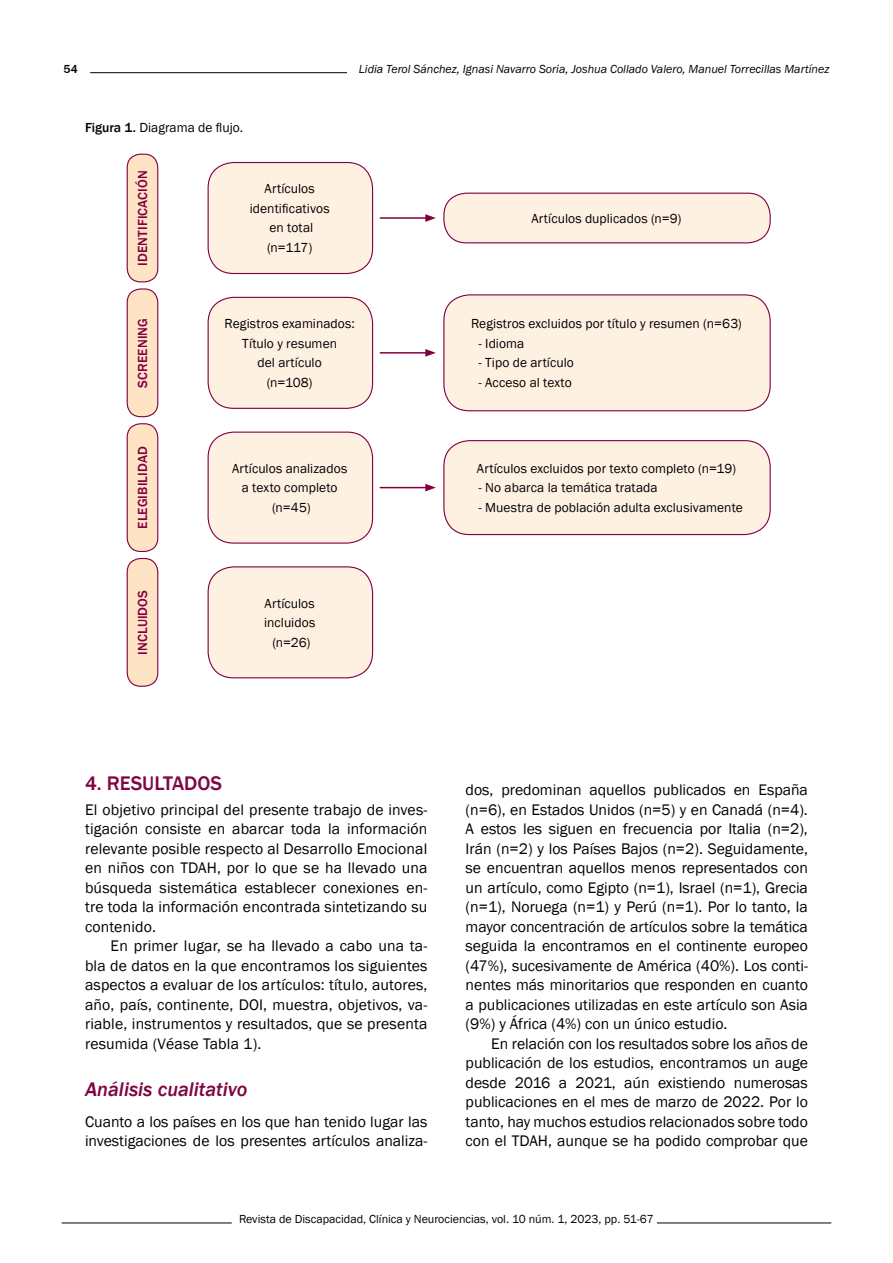
<style>
.page{position:relative;width:893px;height:1263px;background:#fff}
.page>*{position:absolute;margin:0;border:0;box-sizing:border-box;transform-origin:0 0}
.t1{font:italic 500 20.25px "Franklin Gothic";color:#7f0640}
.t2{font:500 20.25px "Franklin Gothic";color:#7f0640}
.t3{font:15.75px/19.5px "Franklin Gothic";color:#000;text-align:justify}
.t4{font:13.5px/19.5px "Franklin Gothic";letter-spacing:.005em;color:#000;text-align:center}
.t5{font:500 13.5px "Franklin Gothic";letter-spacing:.01em;color:#800040}
.t6{font:italic 12px "Franklin Gothic";color:#000}
.t7{font:12px "Franklin Gothic";color:#000}
.t8{font:500 12px "Franklin Gothic";color:#000}
.s1{font-weight:500}
</style>
<div class="page">
<div style="left:127px;top:154px;width:31px;height:128px;background:#fee3c5;border-radius:13px"></div>
<div style="left:127px;top:154px;width:31px;height:128px;border:1px solid #800040;border-radius:13px"></div>
<div style="left:127px;top:289px;width:31px;height:128px;background:#fee3c5;border-radius:13px"></div>
<div style="left:127px;top:288px;width:31px;height:129px;border:1px solid #800040;border-radius:13px"></div>
<div style="left:127px;top:424px;width:31px;height:127px;background:#fee3c5;border-radius:13px"></div>
<div style="left:127px;top:423px;width:31px;height:129px;border:1px solid #800040;border-radius:13px"></div>
<div style="left:127px;top:558px;width:31px;height:128px;background:#fee3c5;border-radius:13px"></div>
<div style="left:127px;top:558px;width:31px;height:129px;border:1px solid #800040;border-radius:13px"></div>
<hr style="left:380px;top:217px;width:48px;height:2px;background:#800040">
<svg style="left:425px;top:214px;width:11px;height:8px"></svg>
<hr style="left:380px;top:352px;width:48px;height:2px;background:#800040">
<svg style="left:425px;top:349px;width:11px;height:8px"></svg>
<hr style="left:380px;top:487px;width:48px;height:1px;background:#800040">
<svg style="left:425px;top:484px;width:11px;height:7px"></svg>
<div style="left:208px;top:163px;width:165px;height:110px;background:#fff1e2;border-radius:26px"></div>
<div style="left:208px;top:162px;width:165px;height:112px;border:1px solid #800040;border-radius:26px"></div>
<div style="left:444px;top:193px;width:326px;height:50px;background:#fff1e2;border-radius:22px"></div>
<div style="left:443px;top:193px;width:328px;height:50px;border:1px solid #800040;border-radius:22px"></div>
<div style="left:208px;top:297px;width:165px;height:111px;background:#fff1e2;border-radius:26px"></div>
<div style="left:208px;top:297px;width:165px;height:112px;border:1px solid #800040;border-radius:26px"></div>
<div style="left:444px;top:295px;width:326px;height:116px;background:#fff1e2;border-radius:26px"></div>
<div style="left:443px;top:294px;width:328px;height:117px;border:1px solid #800040;border-radius:26px"></div>
<div style="left:208px;top:432px;width:165px;height:111px;background:#fff1e2;border-radius:26px"></div>
<div style="left:208px;top:432px;width:165px;height:112px;border:1px solid #800040;border-radius:26px"></div>
<div style="left:444px;top:441px;width:326px;height:94px;background:#fff1e2;border-radius:26px"></div>
<div style="left:443px;top:440px;width:328px;height:95px;border:1px solid #800040;border-radius:26px"></div>
<div style="left:208px;top:567px;width:165px;height:111px;background:#fff1e2;border-radius:26px"></div>
<div style="left:208px;top:566px;width:165px;height:112px;border:1px solid #800040;border-radius:26px"></div>
<hr style="left:90px;top:72px;width:257px;height:1px;background:#000">
<hr style="left:62px;top:1222px;width:170px;height:1px;background:#000">
<hr style="left:657px;top:1222px;width:174px;height:1px;background:#000">
<p class="t8" style="left:64px;top:62px;width:16px">54</p>
<p class="t6" style="left:359px;top:62px;width:472px">Lidia Terol Sánchez, Ignasi Navarro Soria, Joshua Collado Valero, Manuel Torrecillas Martínez</p>
<p class="t4" style="left:85px;top:118px;width:160px"><span class="s1">Figura 1.</span> Diagrama de flujo.</p>
<p class="t5" style="left:134px;top:266px;width:97px;rotate:-90deg">IDENTIFICACIÓN</p>
<p class="t4" style="left:250px;top:180px;width:81px">Artículos identificativos en total (n=117)</p>
<p class="t4" style="left:531px;top:209px;width:151px">Artículos duplicados (n=9)</p>
<p class="t5" style="left:134px;top:388px;width:71px;rotate:-90deg">SCREENING</p>
<p class="t5" style="left:134px;top:529px;width:84px;rotate:-90deg">ELEGIBILIDAD</p>
<p class="t5" style="left:134px;top:655px;width:66px;rotate:-90deg">INCLUIDOS</p>
<p class="t4" style="left:225px;top:314px;width:132px">Registros examinados:<br>Título y resumen<br>del artículo<br>(n=108)</p>
<p class="t4" style="left:471px;top:314px;width:272px">Registros excluidos por título y resumen (n=63)</p>
<p class="t4" style="left:478px;top:334px;width:47px">- Idioma</p>
<p class="t4" style="left:478px;top:353px;width:97px">- Tipo de artículo</p>
<p class="t4" style="left:478px;top:373px;width:95px">- Acceso al texto</p>
<p class="t4" style="left:232px;top:459px;width:117px">Artículos analizados a texto completo (n=45)</p>
<p class="t4" style="left:477px;top:459px;width:261px">Artículos excluidos por texto completo (n=19)</p>
<p class="t4" style="left:478px;top:478px;width:181px">- No abarca la temática tratada</p>
<p class="t4" style="left:478px;top:498px;width:266px">- Muestra de población adulta exclusivamente</p>
<p class="t4" style="left:264px;top:594px;width:53px">Artículos incluidos (n=26)</p>
<p class="t2" style="left:85px;top:770px;width:139px">4. RESULTADOS</p>
<p class="t3" style="left:85px;top:800px;width:344px">El objetivo principal del presente trabajo de inves&shy;tigación consiste en abarcar toda la información relevante posible respecto al Desarrollo Emocional en niños con TDAH, por lo que se ha llevado una búsqueda sistemática establecer conexiones en&shy;tre toda la información encontrada sintetizando su contenido.</p>
<p class="t3" style="left:85px;top:936px;width:344px;text-indent:26px">En primer lugar, se ha llevado a cabo una ta&shy;bla de datos en la que encontramos los siguientes aspectos a evaluar de los artículos: título, autores, año, país, continente, DOI, muestra, objetivos, va&shy;riable, instrumentos y resultados, que se presenta resumida (Véase Tabla 1).</p>
<p class="t1" style="left:85px;top:1077px;width:164px">Análisis cualitativo</p>
<p class="t3" style="left:85px;top:1112px;width:344px">Cuanto a los países en los que han tenido lugar las investigaciones de los presentes artículos analiza-</p>
<p class="t3" style="left:466px;top:780px;width:344px">dos, predominan aquellos publicados en España (n=6), en Estados Unidos (n=5) y en Canadá (n=4).<br>A estos les siguen en frecuencia por Italia (n=2), Irán (n=2) y los Países Bajos (n=2). Seguidamente, se encuentran aquellos menos representados con un artículo, como Egipto (n=1), Israel (n=1), Grecia (n=1), Noruega (n=1) y Perú (n=1). Por lo tanto, la mayor concentración de artículos sobre la temática seguida la encontramos en el continente europeo (47%), sucesivamente de América (40%). Los conti&shy;nentes más minoritarios que responden en cuanto a publicaciones utilizadas en este artículo son Asia (9%) y África (4%) con un único estudio.</p>
<p class="t3" style="left:466px;top:1034px;width:344px;text-indent:26px">En relación con los resultados sobre los años de publicación de los estudios, encontramos un auge desde 2016 a 2021, aún existiendo numerosas publicaciones en el mes de marzo de 2022. Por lo tanto, hay muchos estudios relacionados sobre todo con el TDAH, aunque se ha podido comprobar que</p>
<p class="t7" style="left:239px;top:1212px;width:416px">Revista de Discapacidad, Clínica y Neurociencias, vol. 10 núm. 1, 2023, pp. 51-67</p>
</div>
